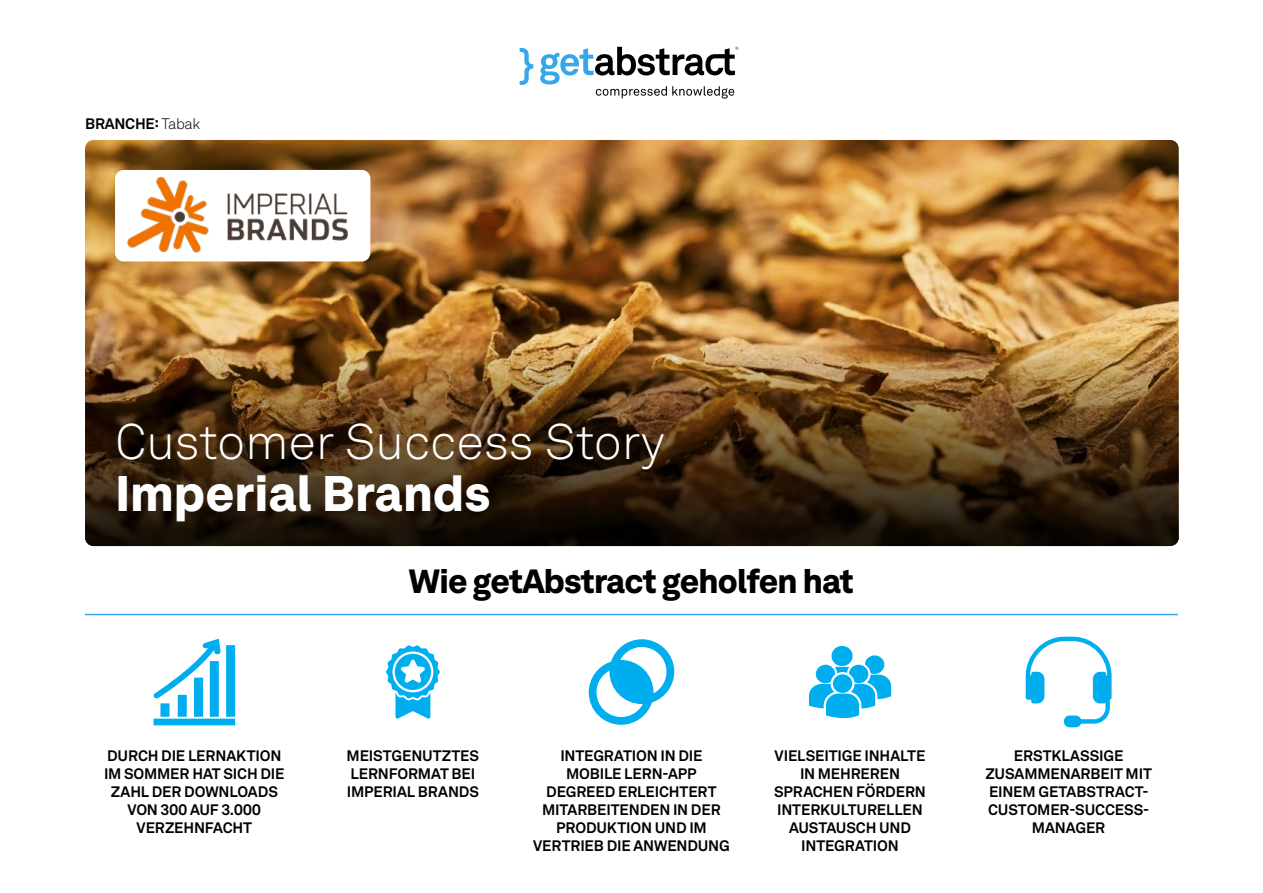
<style>
.page{position:relative;width:1263px;height:893px;background:#fff}
.page>*{position:absolute;margin:0;border:0;box-sizing:border-box;transform-origin:0 0}
.t1{font:300 49.35px "Akkurat LL";color:#fff}
.t2{font:900 49.35px "Akkurat LL";color:#fff}
.t3{font:900 33.15px "Akkurat LL";letter-spacing:-.025em;color:#000}
.picto_small{font:700 15px/18px "Akkurat LL";letter-spacing:-.01em;color:#000;text-align:center}
.picto_big{font:700 15px/18px "Akkurat LL";letter-spacing:-.01em;color:#000;text-align:center}
.s1{font-weight:300}
</style>
<div class="page">
<img style="left:85px;top:140px;width:1094px;height:406px">
<img style="left:85px;top:333px;width:1094px;height:213px;border-radius:9px">
<hr style="left:85px;top:614px;width:1093px;height:1px;background:#36a7e9">
<svg style="left:589px;top:639px;width:85px;height:86px"></svg>
<svg style="left:520px;top:48px;width:13px;height:37px"></svg>
<svg style="left:540px;top:47px;width:198px;height:52px"></svg>
<svg style="left:153px;top:639px;width:82px;height:86px"></svg>
<svg style="left:1026px;top:637px;width:85px;height:90px"></svg>
<svg style="left:809px;top:646px;width:82px;height:72px"></svg>
<svg style="left:386px;top:645px;width:54px;height:74px"></svg>
<img style="left:115px;top:170px;width:255px;height:91px">
<p class="picto_small" style="left:85px;top:114px;width:117px">BRANCHE: <span class="s1">Tabak</span></p>
<p class="t1" style="left:115px;top:407px;width:551px">Customer Success Story</p>
<p class="t2" style="left:115px;top:454px;width:377px">Imperial Brands</p>
<p class="t3" style="left:409px;top:554px;width:447px">Wie getAbstract geholfen hat</p>
<p class="picto_small" style="left:104px;top:746px;width:182px">DURCH DIE LERNAKTION<br>IM SOMMER HAT SICH DIE<br>ZAHL DER DOWNLOADS<br>VON 300 AUF 3.000<br>VERZEHNFACHT</p>
<p class="picto_big" style="left:774px;top:746px;width:153px">VIELSEITIGE INHALTE<br>IN MEHREREN<br>SPRACHEN FÖRDERN<br>INTERKULTURELLEN<br>AUSTAUSCH UND<br>INTEGRATION</p>
<p class="picto_big" style="left:985px;top:746px;width:168px">ERSTKLASSIGE<br>ZUSAMMENARBEIT MIT<br>EINEM GETABSTRACT-<br>CUSTOMER-SUCCESS-<br>MANAGER</p>
<p class="picto_small" style="left:347px;top:746px;width:134px;text-align:left">MEISTGENUTZTES<br>LERNFORMAT BEI<br>IMPERIAL BRANDS</p>
<p class="picto_small" style="left:533px;top:746px;width:198px">INTEGRATION IN DIE<br>MOBILE LERN-APP<br>DEGREED ERLEICHTERT<br>MITARBEITENDEN IN DER<br>PRODUKTION UND IM<br>VERTRIEB DIE ANWENDUNG</p>
</div>
